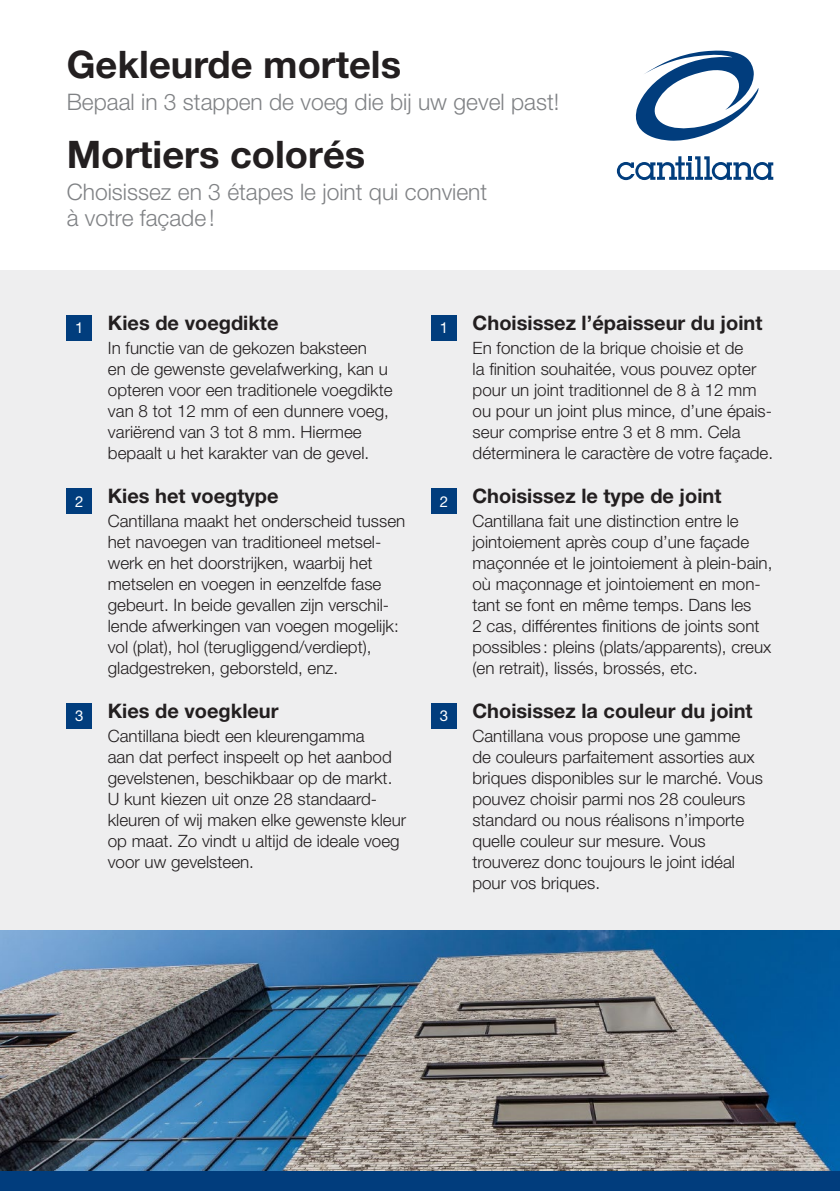
<style>
.page{position:relative;width:840px;height:1191px;background:#fff}
.page>*{position:absolute;margin:0;border:0;box-sizing:border-box;transform-origin:0 0}
.t1{font:700 38px "Helvetica Neue LT";color:#231f20}
.t2{font:300 22.8px/26px "Helvetica Neue LT";color:#808285}
.t3{font:700 20px "Helvetica Neue";color:#231f20}
.t4{font:300 17px/21px "Helvetica Neue";color:#231f20}
.t5{font:15px "Helvetica Neue LT";color:#fff}
</style>
<div class="page">
<div style="left:0;top:270px;width:839px;height:827px;background:#eeeeef"></div>
<div style="left:67px;top:315px;width:25px;height:26px;background:#013d7d"></div>
<div style="left:431px;top:315px;width:25px;height:26px;background:#013d7d"></div>
<div style="left:67px;top:488px;width:25px;height:26px;background:#013d7d"></div>
<div style="left:431px;top:488px;width:25px;height:26px;background:#013d7d"></div>
<div style="left:67px;top:703px;width:25px;height:25px;background:#013d7d"></div>
<div style="left:431px;top:703px;width:25px;height:25px;background:#013d7d"></div>
<div style="left:0;top:1171px;width:839px;height:20px;background:#013d7d"></div>
<img style="left:0;top:930px;width:839px;height:241px">
<svg style="left:616px;top:156px;width:156px;height:24px"></svg>
<svg style="left:635px;top:51px;width:123px;height:90px"></svg>
<h1 class="t1" style="left:67px;top:41px;width:336px">Gekleurde mortels</h1>
<h2 class="t2" style="left:67px;top:88px;width:494px">Bepaal in 3 stappen de voeg die bij uw gevel past!</h2>
<h1 class="t1" style="left:67px;top:131px;width:300px">Mortiers colorés</h1>
<h2 class="t2" style="left:67px;top:178px;width:422px">Choisissez en 3 étapes le joint qui convient à votre façade!</h2>
<p class="t3" style="left:108px;top:310px;width:172px">Kies de voegdikte</p>
<p class="t4" style="left:108px;top:337px;width:286px">In functie van de gekozen baksteen<br>en de gewenste gevelafwerking, kan u opteren voor een traditionele voegdikte van 8 tot 12 mm of een dunnere voeg, variërend van 3 tot 8 mm. Hiermee bepaalt u het karakter van de gevel.</p>
<p class="t5" style="left:75px;top:319px;width:10px">1</p>
<p class="t5" style="left:439px;top:319px;width:10px">1</p>
<p class="t3" style="left:472px;top:310px;width:291px">Choisissez l’épaisseur du joint</p>
<p class="t4" style="left:472px;top:337px;width:302px">En fonction de la brique choisie et de<br>la finition souhaitée, vous pouvez opter pour un joint traditionnel de 8 à 12 mm ou pour un joint plus mince, d’une épais&shy;seur comprise entre 3 et 8 mm. Cela déterminera le caractère de votre façade.</p>
<p class="t5" style="left:75px;top:492px;width:10px">2</p>
<p class="t3" style="left:472px;top:483px;width:250px">Choisissez le type de joint</p>
<p class="t4" style="left:472px;top:510px;width:301px">Cantillana fait une distinction entre le jointoiement après coup d’une façade maçonnée et le jointoiement à plein-bain, où maçonnage et jointoiement en mon&shy;tant se font en même temps. Dans les<br>2 cas, différentes finitions de joints sont possibles : pleins (plats/apparents), creux (en retrait), lissés, brossés, etc.</p>
<p class="t3" style="left:108px;top:483px;width:172px">Kies het voegtype</p>
<p class="t4" style="left:108px;top:510px;width:299px">Cantillana maakt het onderscheid tussen het navoegen van traditioneel metsel&shy;werk en het doorstrijken, waarbij het metselen en voegen in eenzelfde fase gebeurt. In beide gevallen zijn verschil&shy;lende afwerkingen van voegen mogelijk: vol (plat), hol (terugliggend/verdiept), gladgestreken, geborsteld, enz.</p>
<p class="t5" style="left:439px;top:492px;width:10px">2</p>
<p class="t5" style="left:75px;top:707px;width:10px">3</p>
<p class="t3" style="left:472px;top:698px;width:281px">Choisissez la couleur du joint</p>
<p class="t4" style="left:472px;top:724px;width:292px">Cantillana vous propose une gamme de couleurs parfaitement assorties aux briques disponibles sur le marché. Vous pouvez choisir parmi nos 28 couleurs standard ou nous réalisons n’importe quelle couleur sur mesure. Vous trouverez donc toujours le joint idéal pour vos briques.</p>
<p class="t3" style="left:108px;top:698px;width:172px">Kies de voegkleur</p>
<p class="t4" style="left:108px;top:724px;width:300px">Cantillana biedt een kleurengamma<br>aan dat perfect inspeelt op het aanbod gevelstenen, beschikbaar op de markt.<br>U kunt kiezen uit onze 28 standaard&shy;kleuren of wij maken elke gewenste kleur op maat. Zo vindt u altijd de ideale voeg voor uw gevelsteen.</p>
<p class="t5" style="left:439px;top:707px;width:10px">3</p>
</div>
